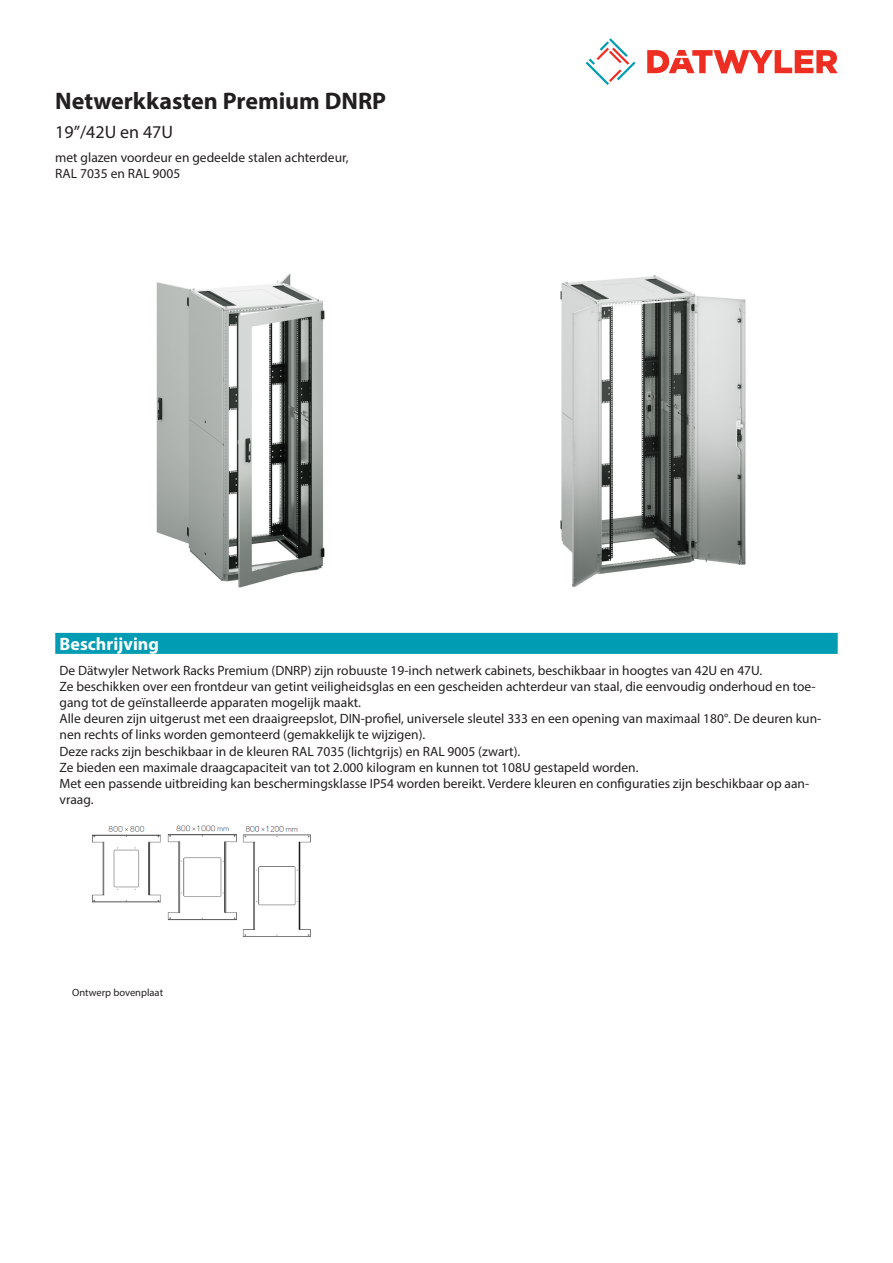
<style>
.page{position:relative;width:893px;height:1263px;background:#fff}
.page>*{position:absolute;margin:0;border:0;box-sizing:border-box;transform-origin:0 0}
.Product_Head{font:700 24px "Myriad Pro";color:#231f20}
.SubHead{font:18px "Myriad Pro";color:#231f20}
.Standard_Head_Properties{font:700 18px "Myriad Pro";color:#fff}
.Standard_text{font:13.5px/16.2px "Myriad Pro";color:#231f20}
.imagetext{font:10.5px "Myriad Pro";color:#231f20}
</style>
<div class="page">
<svg style="left:586px;top:38px;width:49px;height:47px"></svg>
<svg style="left:647px;top:50px;width:191px;height:23px"></svg>
<img style="left:156px;top:273px;width:169px;height:315px">
<img style="left:560px;top:275px;width:186px;height:312px">
<div style="left:55px;top:633px;width:783px;height:21px;background:#009cb3"></div>
<img style="left:92px;top:825px;width:219px;height:112px">
<p class="Product_Head" style="left:55px;top:86px;width:332px">Netwerkkasten Premium DNRP</p>
<p class="SubHead" style="left:55px;top:120px;width:119px">19”/42U en 47U</p>
<p class="Standard_text" style="left:55px;top:149px;width:295px">met glazen voordeur en gedeelde stalen achterdeur,<br>RAL 7035 en RAL 9005</p>
<p class="Standard_Head_Properties" style="left:60px;top:632px;width:101px">Beschrijving</p>
<p class="Standard_text" style="left:60px;top:662px;width:763px">De Dätwyler Network Racks Premium (DNRP) zijn robuuste 19-inch netwerk cabinets, beschikbaar in hoogtes van 42U en 47U.<br>Ze beschikken over een frontdeur van getint veiligheidsglas en een gescheiden achterdeur van staal, die eenvoudig onderhoud en toe&shy;gang tot de geïnstalleerde apparaten mogelijk maakt.<br>Alle deuren zijn uitgerust met een draaigreepslot, DIN-profiel, universele sleutel 333 en een opening van maximaal 180°. De deuren kun&shy;nen rechts of links worden gemonteerd (gemakkelijk te wijzigen).<br>Deze racks zijn beschikbaar in de kleuren RAL 7035 (lichtgrijs) en RAL 9005 (zwart).<br>Ze bieden een maximale draagcapaciteit van tot 2.000 kilogram en kunnen tot 108U gestapeld worden.<br>Met een passende uitbreiding kan beschermingsklasse IP54 worden bereikt. Verdere kleuren en configuraties zijn beschikbaar op aan&shy;vraag.</p>
<p class="imagetext" style="left:72px;top:986px;width:92px">Ontwerp bovenplaat</p>
</div>
